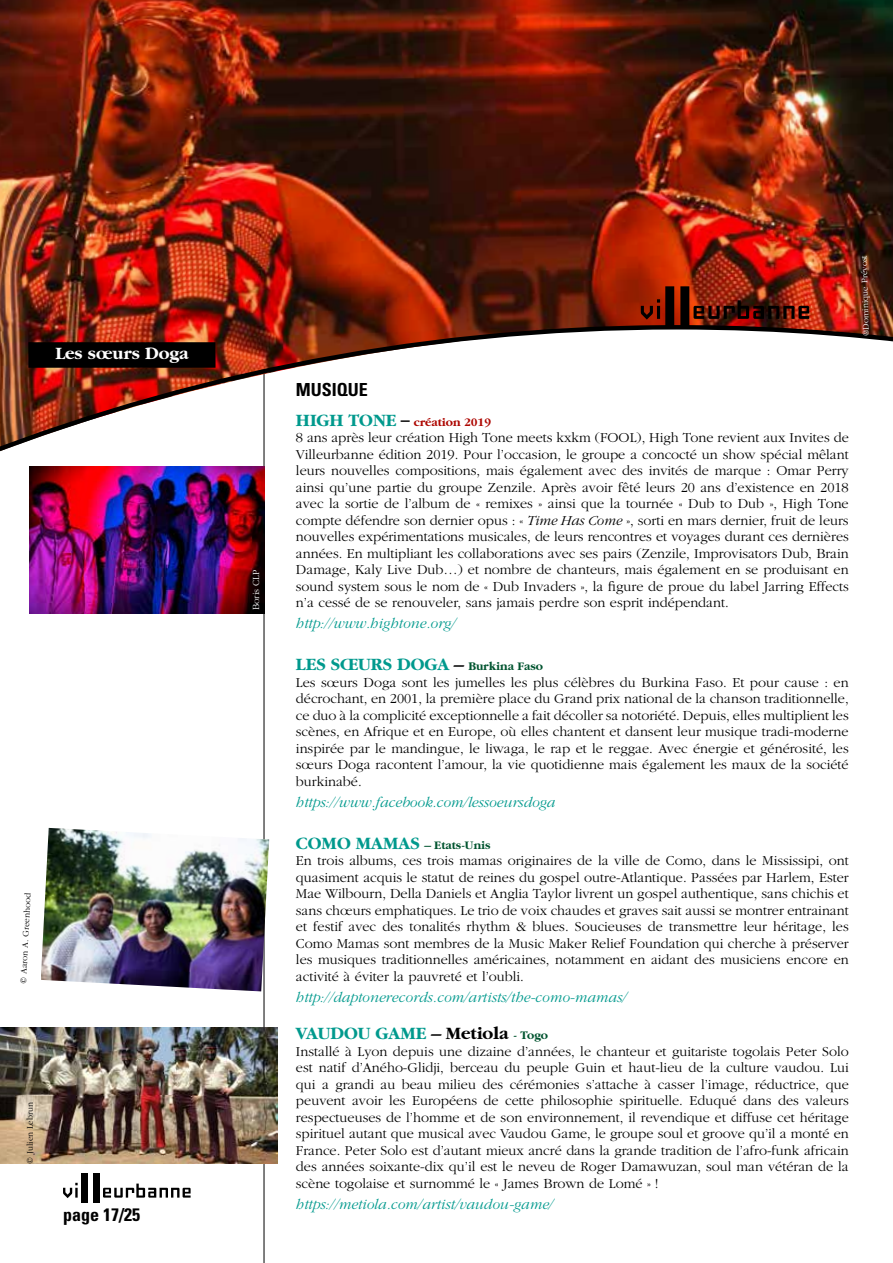
<style>
.page{position:relative;width:893px;height:1263px;background:#fff}
.page>*{position:absolute;margin:0;border:0;box-sizing:border-box;transform-origin:0 0}
.t1{font:700 18px "Garamond";color:#00998d}
.t2{font:700 condensed 18px "Univers";color:#000}
.t3{font:700 18px "Garamond";color:#fff}
.t4{font:italic 300 15px "Garamond";color:#00998d}
.t5{font:300 14.25px/16.5px "Garamond";color:#000;text-align:justify}
.t6{font:700 12px "Garamond";color:#ad0600}
.t7{font:700 12px "Garamond";color:#00542f}
.t8{font:300 9.75px "Garamond";color:#fff}
.t9{font:300 9px "Garamond";color:#000}
.t10{font:300 9px "Garamond";color:#fff}
.s1{font-size:18px;color:#00998d}
.s2{font-family:"Univers";font-stretch:condensed;font-size:18px;color:#000}
.s3{font-style:italic}
.s4{color:#000}
.s5{font-size:12px;color:#00542f}
</style>
<div class="page">
<svg style="left:63px;top:1183px;width:15px;height:15px"></svg>
<svg style="left:103px;top:1183px;width:88px;height:14px"></svg>
<div style="left:82px;top:1173px;width:6px;height:29px;background:#000"></div>
<div style="left:93px;top:1173px;width:7px;height:29px;background:#000"></div>
<hr style="left:264px;top:373px;width:1px;height:890px;background:#000">
<img style="left:0;top:0;width:893px;height:286px">
<img style="left:0;top:286px;width:893px;height:434px">
<div style="left:28px;top:342px;width:188px;height:26px;background:#000"></div>
<img style="left:41px;top:828px;width:228px;height:163px">
<img style="left:0;top:1027px;width:277px;height:136px">
<p class="t3" style="left:55px;top:344px;width:135px">Les sœurs Doga</p>
<p class="t9" style="left:19px;top:983px;width:92px;rotate:-87deg">© Aaron A. Greenhood</p>
<p class="t9" style="left:25px;top:1163px;width:63px;rotate:-90deg">© Julien Lebrun</p>
<p class="t2" style="left:63px;top:1204px;width:78px">page 17/25</p>
<p class="t8" style="left:251px;top:621px;width:53px;rotate:-90deg">© Boris CLP</p>
<p class="t10" style="left:862px;top:337px;width:83px;rotate:-92deg">@Dominique Prévost</p>
<p class="t2" style="left:296px;top:379px;width:73px">MUSIQUE</p>
<p class="t6" style="left:296px;top:415px;width:197px"><span class="s1">HIGH TONE</span> <span class="s2">–</span> création 2019</p>
<p class="t5" style="left:296px;top:430px;width:554px">8 ans après leur création High Tone meets kxkm (FOOL), High Tone revient aux Invites de Villeurbanne édition 2019. Pour l’occasion, le groupe a concocté un show spécial mêlant leurs nouvelles compositions, mais également avec des invités de marque : Omar Perry ainsi qu’une partie du groupe Zenzile. Après avoir fêté leurs 20 ans d’existence en 2018 avec la sortie de l’album de « remixes » ainsi que la tournée « Dub to Dub », High Tone compte défendre son dernier opus : « <span class="s3">Time Has Come</span> », sorti en mars dernier, fruit de leurs nouvelles expérimentations musicales, de leurs rencontres et voyages durant ces dernières années. En multipliant les collaborations avec ses pairs (Zenzile, Improvisators Dub, Brain Damage, Kaly Live Dub…) et nombre de chanteurs, mais également en se produisant en sound system sous le nom de « Dub Invaders », la figure de proue du label Jarring Effects n’a cessé de se renouveler, sans jamais perdre son esprit indépendant.</p>
<p class="t4" style="left:296px;top:615px;width:162px">http://www.hightone.org/</p>
<p class="t1" style="left:296px;top:655px;width:249px">LES SŒURS DOGA <span class="s4">–</span> <span class="s5">Burkina Faso</span></p>
<p class="t5" style="left:296px;top:674px;width:554px">Les sœurs Doga sont les jumelles les plus célèbres du Burkina Faso. Et pour cause : en décrochant, en 2001, la première place du Grand prix national de la chanson traditionnelle, ce duo à la complicité exceptionnelle a fait décoller sa notoriété. Depuis, elles multiplient les scènes, en Afrique et en Europe, où elles chantent et dansent leur musique tradi-moderne inspirée par le mandingue, le liwaga, le rap et le reggae. Avec énergie et générosité, les sœurs Doga racontent l’amour, la vie quotidienne mais également les maux de la société burkinabé.</p>
<p class="t4" style="left:296px;top:794px;width:261px">https://www.facebook.com/lessoeursdoga</p>
<p class="t7" style="left:296px;top:838px;width:196px"><span class="s1">COMO MAMAS</span> – Etats-Unis</p>
<p class="t5" style="left:296px;top:853px;width:554px">En trois albums, ces trois mamas originaires de la ville de Como, dans le Mississipi, ont quasiment acquis le statut de reines du gospel outre-Atlantique. Passées par Harlem, Ester Mae Wilbourn, Della Daniels et Anglia Taylor livrent un gospel authentique, sans chichis et sans chœurs emphatiques. Le trio de voix chaudes et graves sait aussi se montrer entrainant et festif avec des tonalités rhythm &amp; blues. Soucieuses de transmettre leur héritage, les Como Mamas sont membres de la Music Maker Relief Foundation qui cherche à préserver les musiques traditionnelles américaines, notamment en aidant des musiciens encore en activité à éviter la pauvreté et l’oubli.</p>
<p class="t4" style="left:296px;top:989px;width:332px">http://daptonerecords.com/artists/the-como-mamas/</p>
<p class="t1" style="left:296px;top:1024px;width:254px">VAUDOU GAME <span class="s4">– Metiola</span> <span class="s5">- Togo</span></p>
<p class="t5" style="left:296px;top:1043px;width:554px">Installé à Lyon depuis une dizaine d’années, le chanteur et guitariste togolais Peter Solo est natif d’Aného-Glidji, berceau du peuple Guin et haut-lieu de la culture vaudou. Lui qui a grandi au beau milieu des cérémonies s’attache à casser l’image, réductrice, que peuvent avoir les Européens de cette philosophie spirituelle. Eduqué dans des valeurs respectueuses de l’homme et de son environnement, il revendique et diffuse cet héritage spirituel autant que musical avec Vaudou Game, le groupe soul et groove qu’il a monté en France. Peter Solo est d’autant mieux ancré dans la grande tradition de l’afro-funk africain des années soixante-dix qu’il est le neveu de Roger Damawuzan, soul man vétéran de la scène togolaise et surnommé le « James Brown de Lomé » !</p>
<p class="t4" style="left:296px;top:1196px;width:259px">https://metiola.com/artist/vaudou-game/</p>
</div>
